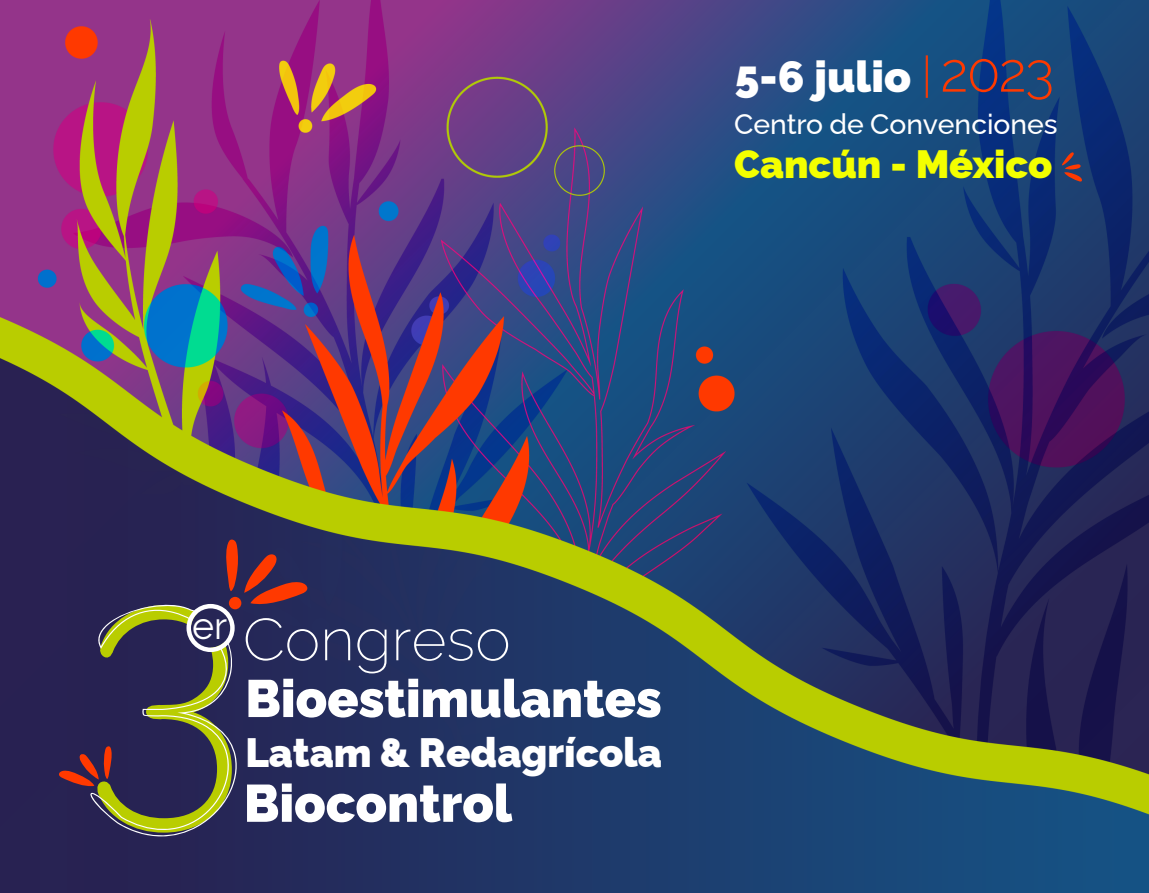
<style>
.page{position:relative;width:1149px;height:893px;background:#fff}
.page>*{position:absolute;margin:0;border:0;box-sizing:border-box;transform-origin:0 0}
.t1{font:200 59.1px "Raleway";color:#fff}
.t2{font:900 52.5px "Raleway";color:#fff}
.t3{font:800 44.1px "Raleway";color:#fff}
.t4{font:900 40.95px "Raleway";color:#fff}
.t5{font:800 39.6px "Raleway";color:#f3ff00}
.t6{font:38.25px "Raleway";color:#fff}
.t7{font:500 28.2px "Raleway";color:#fff}
.s1{font-weight:300;font-size:46.8px;color:#ff3900}
.s2{font-weight:300;font-size:54.9px;color:#ff3900}
</style>
<div class="page">
<img style="left:0;top:0;width:1148px;height:893px">
<svg style="left:59px;top:539px;width:249px;height:301px"></svg>
<div style="left:186px;top:604px;width:48px;height:48px;border:4px solid #fff;border-radius:50%"></div>
<svg style="left:1061px;top:152px;width:20px;height:30px"></svg>
<p class="t3" style="left:734px;top:51px;width:320px">5-6 julio <span class="s1">|</span> <span class="s2">2023</span></p>
<p class="t7" style="left:734px;top:102px;width:325px">Centro de Convenciones</p>
<p class="t5" style="left:734px;top:141px;width:320px">Cancún - México</p>
<p class="t6" style="left:192px;top:603px;width:37px">er</p>
<p class="t1" style="left:243px;top:592px;width:269px">Congreso</p>
<p class="t2" style="left:245px;top:657px;width:418px">Bioestimulantes</p>
<p class="t4" style="left:245px;top:719px;width:418px">Latam &amp; Redagrícola</p>
<p class="t2" style="left:244px;top:761px;width:270px">Biocontrol</p>
</div>
